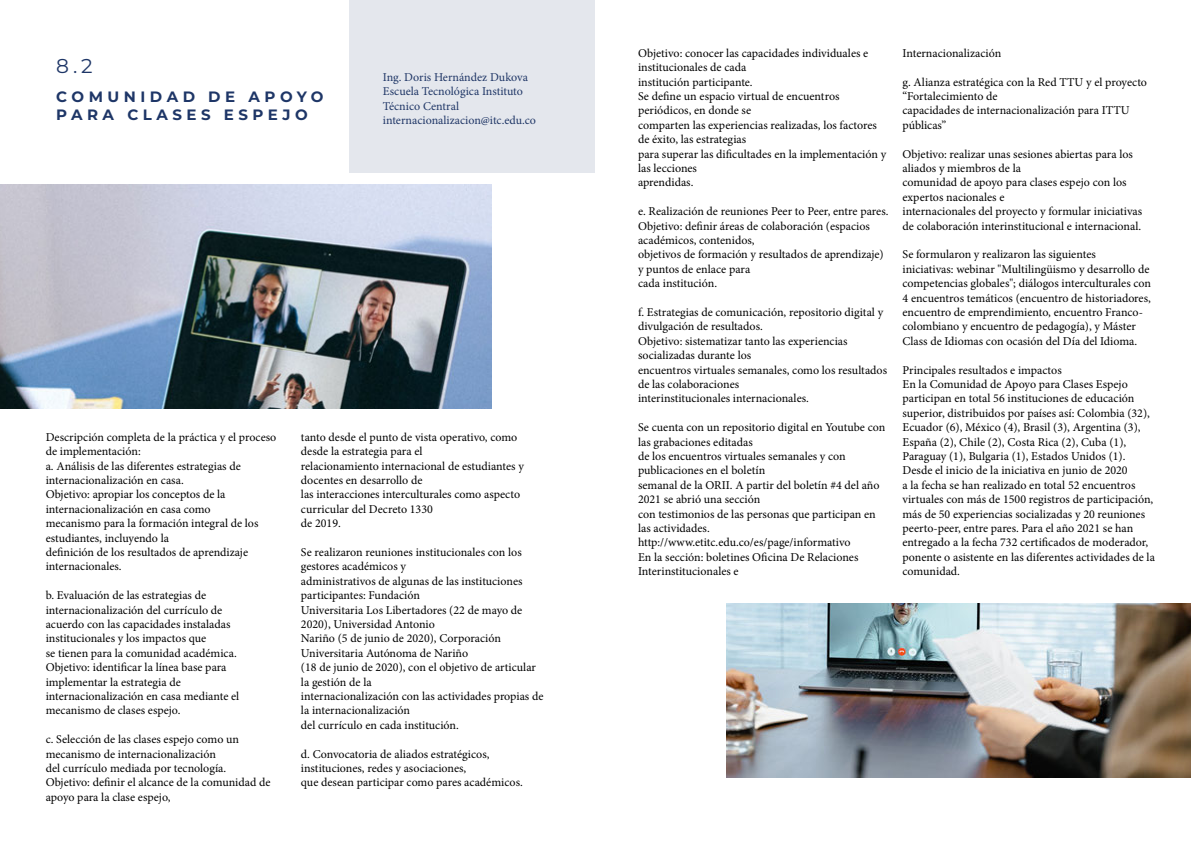
<style>
.page{position:relative;width:1191px;height:842px;background:#fff}
.page>*{position:absolute;margin:0;border:0;box-sizing:border-box;transform-origin:0 0}
.t1{font:20px "Montserrat";color:#1e3667}
.t2{font:700 15px/18px "Montserrat";letter-spacing:.3em;color:#1e3667}
.t3{font:12px/14.4px "Minion Pro";color:#000}
.t4{font:12px/14.4px "Minion Pro";color:#1f3666}
</style>
<div class="page">
<div style="left:349px;top:0;width:245px;height:172px;background:#e4e7ed"></div>
<img style="left:0;top:184px;width:492px;height:224px">
<img style="left:726px;top:604px;width:465px;height:174px">
<h1 class="t1" style="left:56px;top:53px;width:38px">8.2</h1>
<p class="t2" style="left:56px;top:87px;width:269px">COMUNIDAD DE APOYO<br>PARA CLASES ESPEJO</p>
<p class="t4" style="left:383px;top:70px;width:155px">Ing. Doris Hernández Dukova<br>Escuela Tecnológica Instituto<br>Técnico Central internacionalizacion@itc.edu.co</p>
<p class="t3" style="left:46px;top:430px;width:232px">Descripción completa de la práctica y el proceso de implementación:<br>a. Análisis de las diferentes estrategias de internacionalización en casa.<br>Objetivo: apropiar los conceptos de la internacionalización en casa como<br>mecanismo para la formación integral de los estudiantes, incluyendo la<br>definición de los resultados de aprendizaje internacionales.</p>
<p class="t3" style="left:46px;top:588px;width:195px">b. Evaluación de las estrategias de internacionalización del currículo de acuerdo con las capacidades instaladas institucionales y los impactos que<br>se tienen para la comunidad académica.<br>Objetivo: identificar la línea base para implementar la estrategia de internacionalización en casa mediante el mecanismo de clases espejo.</p>
<p class="t3" style="left:46px;top:732px;width:226px">c. Selección de las clases espejo como un mecanismo de internacionalización<br>del currículo mediada por tecnología.<br>Objetivo: definir el alcance de la comunidad de apoyo para la clase espejo,</p>
<p class="t3" style="left:301px;top:430px;width:224px">tanto desde el punto de vista operativo, como desde la estrategia para el<br>relacionamiento internacional de estudiantes y docentes en desarrollo de<br>las interacciones interculturales como aspecto curricular del Decreto 1330<br>de 2019.</p>
<p class="t3" style="left:301px;top:545px;width:244px">Se realizaron reuniones institucionales con los gestores académicos y<br>administrativos de algunas de las instituciones participantes: Fundación<br>Universitaria Los Libertadores (22 de mayo de 2020), Universidad Antonio<br>Nariño (5 de junio de 2020), Corporación Universitaria Autónoma de Nariño<br>(18 de junio de 2020), con el objetivo de articular la gestión de la<br>internacionalización con las actividades propias de la internacionalización<br>del currículo en cada institución.</p>
<p class="t3" style="left:301px;top:747px;width:223px">d. Convocatoria de aliados estratégicos, instituciones, redes y asociaciones,<br>que desean participar como pares académicos.</p>
<p class="t3" style="left:638px;top:46px;width:250px">Objetivo: conocer las capacidades individuales e institucionales de cada<br>institución participante.<br>Se define un espacio virtual de encuentros periódicos, en donde se<br>comparten las experiencias realizadas, los factores de éxito, las estrategias<br>para superar las dificultades en la implementación y las lecciones<br>aprendidas.</p>
<p class="t3" style="left:638px;top:204px;width:252px">e. Realización de reuniones Peer to Peer, entre pares.<br>Objetivo: definir áreas de colaboración (espacios académicos, contenidos,<br>objetivos de formación y resultados de aprendizaje) y puntos de enlace para<br>cada institución.</p>
<p class="t3" style="left:638px;top:305px;width:251px">f. Estrategias de comunicación, repositorio digital y divulgación de resultados.<br>Objetivo: sistematizar tanto las experiencias socializadas durante los<br>encuentros virtuales semanales, como los resultados de las colaboraciones<br>interinstitucionales internacionales.</p>
<p class="t3" style="left:638px;top:420px;width:249px">Se cuenta con un repositorio digital en Youtube con las grabaciones editadas<br>de los encuentros virtuales semanales y con publicaciones en el boletín<br>semanal de la ORII. A partir del boletín #4 del año 2021 se abrió una sección<br>con testimonios de las personas que participan en las actividades. http://www.etitc.edu.co/es/page/informativo<br>En la sección: boletines Oficina De Relaciones Interinstitucionales e</p>
<p class="t3" style="left:902px;top:46px;width:100px">Internacionalización</p>
<p class="t3" style="left:902px;top:75px;width:246px">g. Alianza estratégica con la Red TTU y el proyecto “Fortalecimiento de<br>capacidades de internacionalización para ITTU públicas”</p>
<p class="t3" style="left:902px;top:147px;width:241px">Objetivo: realizar unas sesiones abiertas para los aliados y miembros de la<br>comunidad de apoyo para clases espejo con los expertos nacionales e<br>internacionales del proyecto y formular iniciativas de colaboración interinstitucional e internacional.</p>
<p class="t3" style="left:902px;top:247px;width:250px">Se formularon y realizaron las siguientes<br>iniciativas: webinar "Multilingüismo y desarrollo de competencias globales"; diálogos interculturales con 4 encuentros temáticos (encuentro de historiadores, encuentro de emprendimiento, encuentro Franco&shy;colombiano y encuentro de pedagogía), y Máster Class de Idiomas con ocasión del Día del Idioma.</p>
<p class="t3" style="left:902px;top:363px;width:254px">Principales resultados e impactos<br>En la Comunidad de Apoyo para Clases Espejo participan en total 56 instituciones de educación superior, distribuidos por países así: Colombia (32), Ecuador (6), México (4), Brasil (3), Argentina (3), España (2), Chile (2), Costa Rica (2), Cuba (1), Paraguay (1), Bulgaria (1), Estados Unidos (1).<br>Desde el inicio de la iniciativa en junio de 2020<br>a la fecha se han realizado en total 52 encuentros virtuales con más de 1500 registros de participación, más de 50 experiencias socializadas y 20 reuniones peerto-peer, entre pares. Para el año 2021 se han entregado a la fecha 732 certificados de moderador, ponente o asistente en las diferentes actividades de la comunidad.</p>
</div>
